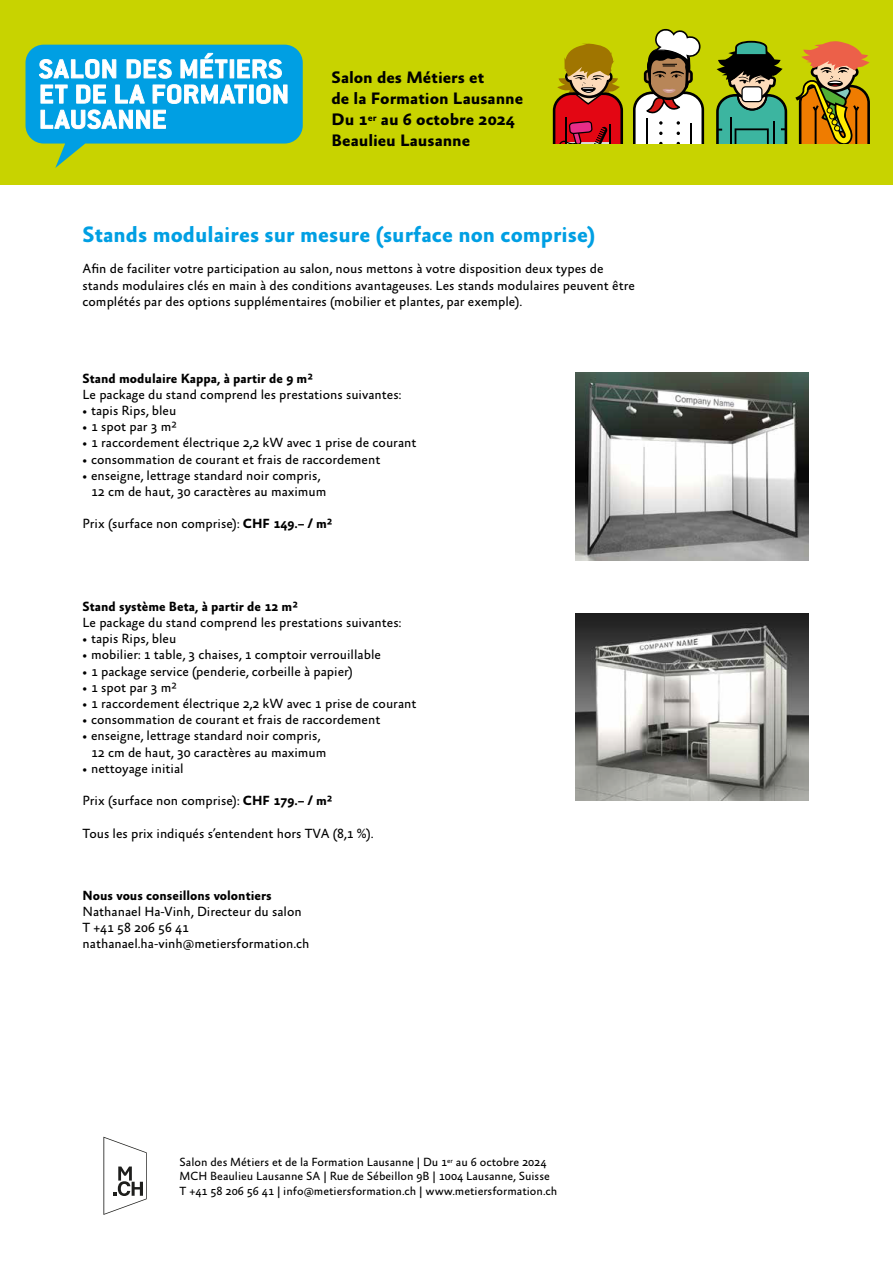
<style>
.page{position:relative;width:893px;height:1263px;background:#fff}
.page>*{position:absolute;margin:0;border:0;box-sizing:border-box;transform-origin:0 0}
.t1{font:700 22.5px "Absara Sans OT";color:#009fe3}
.t2{font:700 16.8px/21px "Absara Sans OT";color:#000;scale:1.04 1}
.t3{font:13.5px/16.2px "Absara Sans OT";color:#000}
.t4{font:700 13.5px "Absara Sans OT";color:#000}
.t5{font:12px/14.4px "Absara Sans OT";color:#000}
.s1{font-weight:700}
</style>
<div class="page">
<div style="left:0;top:0;width:893px;height:185px;background:#c8d300"></div>
<svg style="left:26px;top:45px;width:277px;height:123px"></svg>
<svg style="left:553px;top:44px;width:70px;height:100px"></svg>
<svg style="left:633px;top:29px;width:71px;height:115px"></svg>
<svg style="left:795px;top:41px;width:75px;height:103px"></svg>
<svg style="left:716px;top:41px;width:71px;height:103px"></svg>
<img style="left:575px;top:373px;width:234px;height:187px">
<img style="left:575px;top:613px;width:234px;height:188px">
<svg style="left:103px;top:1137px;width:44px;height:78px"></svg>
<p class="t2" style="left:332px;top:68px;width:186px">Salon des Métiers et<br>de la Formation Lausanne<br>Du 1<sup>er</sup> au 6 octobre 2024<br>Beaulieu Lausanne</p>
<h1 class="t1" style="left:83px;top:223px;width:514px">Stands modulaires sur mesure (surface non comprise)</h1>
<p class="t3" style="left:83px;top:262px;width:554px">Afin de faciliter votre participation au salon, nous mettons à votre disposition deux types de stands modulaires clés en main à des conditions avantageuses. Les stands modulaires peuvent être complétés par des options supplémentaires (mobilier et plantes, par exemple).</p>
<p class="t4" style="left:83px;top:371px;width:232px">Stand modulaire Kappa, à partir de 9 m²</p>
<p class="t3" style="left:83px;top:387px;width:320px">Le package du stand comprend les prestations suivantes:</p>
<p class="t3" style="left:83px;top:403px;width:95px">• tapis Rips, bleu</p>
<p class="t3" style="left:83px;top:419px;width:96px">• 1 spot par 3 m²</p>
<p class="t3" style="left:83px;top:436px;width:335px">• 1 raccordement électrique 2,2 kW avec 1 prise de courant</p>
<p class="t3" style="left:83px;top:452px;width:299px">• consommation de courant et frais de raccordement</p>
<p class="t3" style="left:91px;top:468px;width:237px;text-indent:-9px">• enseigne, lettrage standard noir compris,<br>12 cm de haut, 30 caractères au maximum</p>
<p class="t3" style="left:83px;top:517px;width:252px">Prix (surface non comprise): <span class="s1">CHF 149.– / m²</span></p>
<p class="t4" style="left:83px;top:599px;width:217px">Stand système Beta, à partir de 12 m²</p>
<p class="t3" style="left:83px;top:615px;width:320px">Le package du stand comprend les prestations suivantes:</p>
<p class="t3" style="left:83px;top:631px;width:95px">• tapis Rips, bleu</p>
<p class="t3" style="left:83px;top:648px;width:300px">• mobilier: 1 table, 3 chaises, 1 comptoir verrouillable</p>
<p class="t3" style="left:83px;top:664px;width:272px">• 1 package service (penderie, corbeille à papier)</p>
<p class="t3" style="left:83px;top:680px;width:96px">• 1 spot par 3 m²</p>
<p class="t3" style="left:83px;top:696px;width:335px">• 1 raccordement électrique 2,2 kW avec 1 prise de courant</p>
<p class="t3" style="left:83px;top:712px;width:299px">• consommation de courant et frais de raccordement</p>
<p class="t3" style="left:91px;top:729px;width:237px;text-indent:-9px">• enseigne, lettrage standard noir compris,<br>12 cm de haut, 30 caractères au maximum</p>
<p class="t3" style="left:83px;top:761px;width:103px">• nettoyage initial</p>
<p class="t3" style="left:83px;top:793px;width:252px">Prix (surface non comprise): <span class="s1">CHF 179.– / m²</span></p>
<p class="t3" style="left:83px;top:826px;width:293px">Tous les prix indiqués s’entendent hors TVA (8,1 %).</p>
<p class="t4" style="left:83px;top:888px;width:191px">Nous vous conseillons volontiers</p>
<p class="t3" style="left:83px;top:904px;width:229px">Nathanael Ha-Vinh, Directeur du salon<br>T +41 58 206 56 41 nathanael.ha-vinh@metiersformation.ch</p>
<p class="t5" style="left:180px;top:1155px;width:379px">Salon des Métiers et de la Formation Lausanne | Du 1<sup>er</sup> au 6 octobre 2024<br>MCH Beaulieu Lausanne SA | Rue de Sébeillon 9B | 1004 Lausanne, Suisse<br>T +41 58 206 56 41 | info@metiersformation.ch | www.metiersformation.ch</p>
</div>
